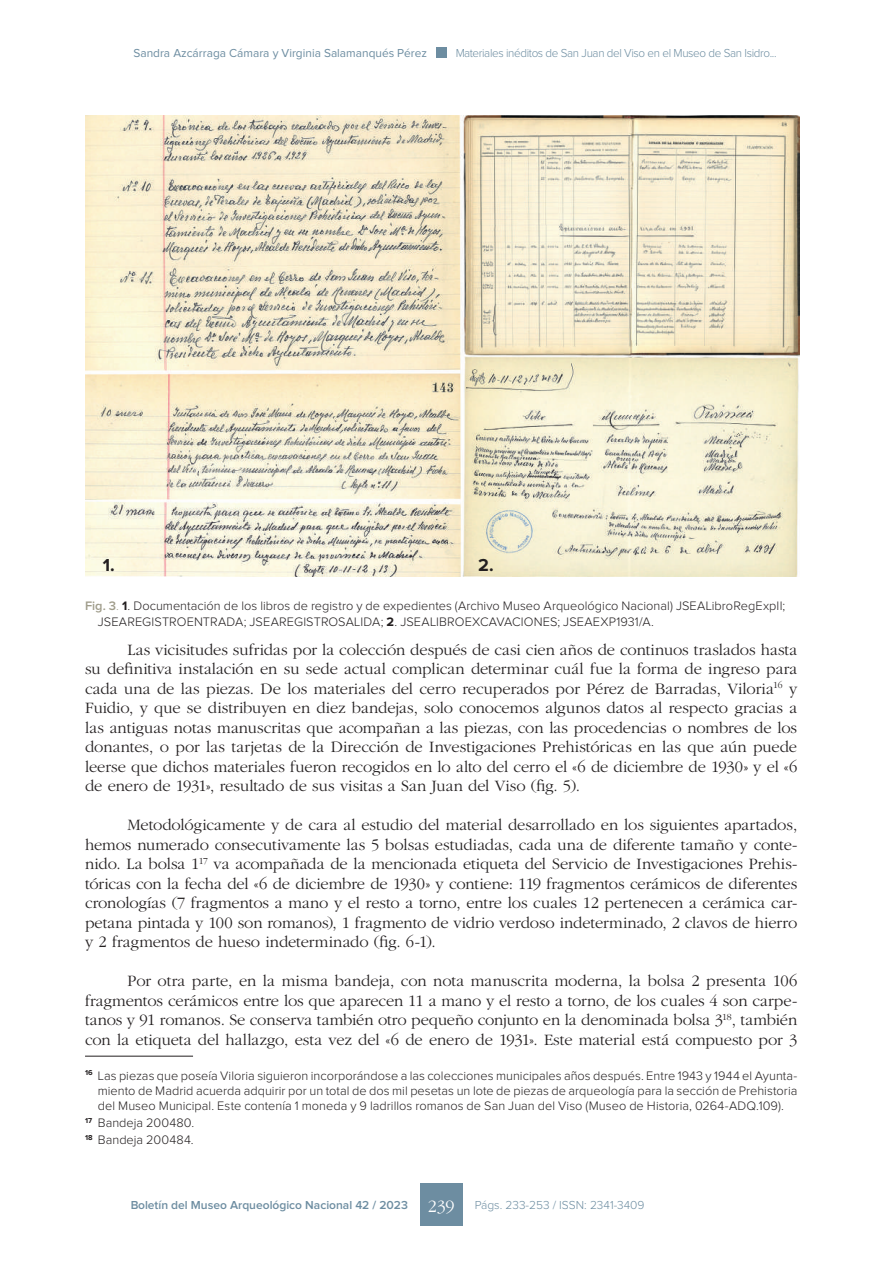
<style>
.page{position:relative;width:893px;height:1263px;background:#fff}
.page>*{position:absolute;margin:0;border:0;box-sizing:border-box;transform-origin:0 0}
.t1{font:700 18px "Proxima Nova";color:#231f20}
.t2{font:300 16.5px/19.5px "ITC Garamond Std";letter-spacing:-.005em;color:#231f20;text-align:justify}
.t3{font:300 12.75px/15px "Proxima Nova";letter-spacing:.005em;color:#231f20}
.t4{font:600 12px "Proxima Nova";color:#6d8da1}
.t5{font:300 12px "Proxima Nova";letter-spacing:-.03em;color:#6d8da1}
.t6{font:12px "Proxima Nova";color:#6d8da1}
.s1{font-weight:600;color:#9f9c8a}
.s2{color:#9f9c8a}
.s3{font-weight:700}
.s4{font-family:"ITC Garamond Std";font-weight:300;font-size:18px;color:#fff}
.s5{font-weight:300}
</style>
<div class="page">
<div style="left:420px;top:1183px;width:42px;height:42px;background:#6d8da1"></div>
<div style="left:436px;top:47px;width:10px;height:11px;background:#6d8da1"></div>
<hr style="left:85px;top:1056px;width:108px;height:1px;background:#231f20">
<img style="left:86px;top:116px;width:713px;height:460px">
<p class="t6" style="left:133px;top:48px;width:295px">Sandra Azcárraga Cámara y Virginia Salamanqués Pérez</p>
<p class="t5" style="left:455px;top:48px;width:323px">Materiales inéditos de San Juan del Viso en el Museo de San Isidro...</p>
<p class="t1" style="left:103px;top:556px;width:14px">1.</p>
<p class="t1" style="left:478px;top:556px;width:17px">2.</p>
<p class="t3" style="left:98px;top:599px;width:689px;line-height:15.8px;text-indent:-13px"><span class="s1">Fig. 3</span><span class="s2">.</span> <span class="s3">1</span>. Documentación de los libros de registro y de expedientes (Archivo Museo Arqueológico Nacional) JSEALibroRegExpII;<br>JSEAREGISTROENTRADA; JSEAREGISTROSALIDA; <span class="s3">2</span>. JSEALIBROEXCAVACIONES; JSEAEXP1931/A.</p>
<p class="t2" style="left:85px;top:640px;width:714px;text-indent:43px">Las vicisitudes sufridas por la colección después de casi cien años de continuos traslados hasta su definitiva instalación en su sede actual complican determinar cuál fue la forma de ingreso para cada una de las piezas. De los materiales del cerro recuperados por Pérez de Barradas, Viloria<sup>16</sup> y Fuidio, y que se distribuyen en diez bandejas, solo conocemos algunos datos al respecto gracias a las antiguas notas manuscritas que acompañan a las piezas, con las procedencias o nombres de los donantes, o por las tarjetas de la Dirección de Investigaciones Prehistóricas en las que aún puede leerse que dichos materiales fueron recogidos en lo alto del cerro el «6 de diciembre de 1930» y el «6 de enero de 1931», resultado de sus visitas a San Juan del Viso (fig. 5).</p>
<p class="t2" style="left:85px;top:815px;width:714px;text-indent:43px">Metodológicamente y de cara al estudio del material desarrollado en los siguientes apartados, hemos numerado consecutivamente las 5 bolsas estudiadas, cada una de diferente tamaño y conte&shy;nido. La bolsa 1<sup>17</sup> va acompañada de la mencionada etiqueta del Servicio de Investigaciones Prehis&shy;tóricas con la fecha del «6 de diciembre de 1930» y contiene: 119 fragmentos cerámicos de diferentes cronologías (7 fragmentos a mano y el resto a torno, entre los cuales 12 pertenecen a cerámica car&shy;petana pintada y 100 son romanos), 1 fragmento de vidrio verdoso indeterminado, 2 clavos de hierro y 2 fragmentos de hueso indeterminado (fig. 6-1).</p>
<p class="t2" style="left:85px;top:971px;width:714px;text-indent:43px">Por otra parte, en la misma bandeja, con nota manuscrita moderna, la bolsa 2 presenta 106 fragmentos cerámicos entre los que aparecen 11 a mano y el resto a torno, de los cuales 4 son carpe&shy;tanos y 91 romanos. Se conserva también otro pequeño conjunto en la denominada bolsa 3<sup>18</sup>, también con la etiqueta del hallazgo, esta vez del «6 de enero de 1931». Este material está compuesto por 3</p>
<p class="t3" style="left:98px;top:1068px;width:701px;text-align:justify;text-indent:-13px"><sup>16</sup> Las piezas que poseía Viloria siguieron incorporándose a las colecciones municipales años después. Entre 1943 y 1944 el Ayunta&shy;miento de Madrid acuerda adquirir por un total de dos mil pesetas un lote de piezas de arqueología para la sección de Prehistoria del Museo Municipal. Este contenía 1 moneda y 9 ladrillos romanos de San Juan del Viso (Museo de Historia, 0264-ADQ.109).</p>
<p class="t3" style="left:85px;top:1114px;width:111px;line-height:17.1px"><sup>17</sup> Bandeja 200480.<br><sup>18</sup> Bandeja 200484.</p>
<p class="t4" style="left:130px;top:1200px;width:516px">Boletín del Museo Arqueológico Nacional 42 / 2023 <span class="s4">239</span> <span class="s5">Págs. 233-253 / ISSN: 2341-3409</span></p>
</div>
